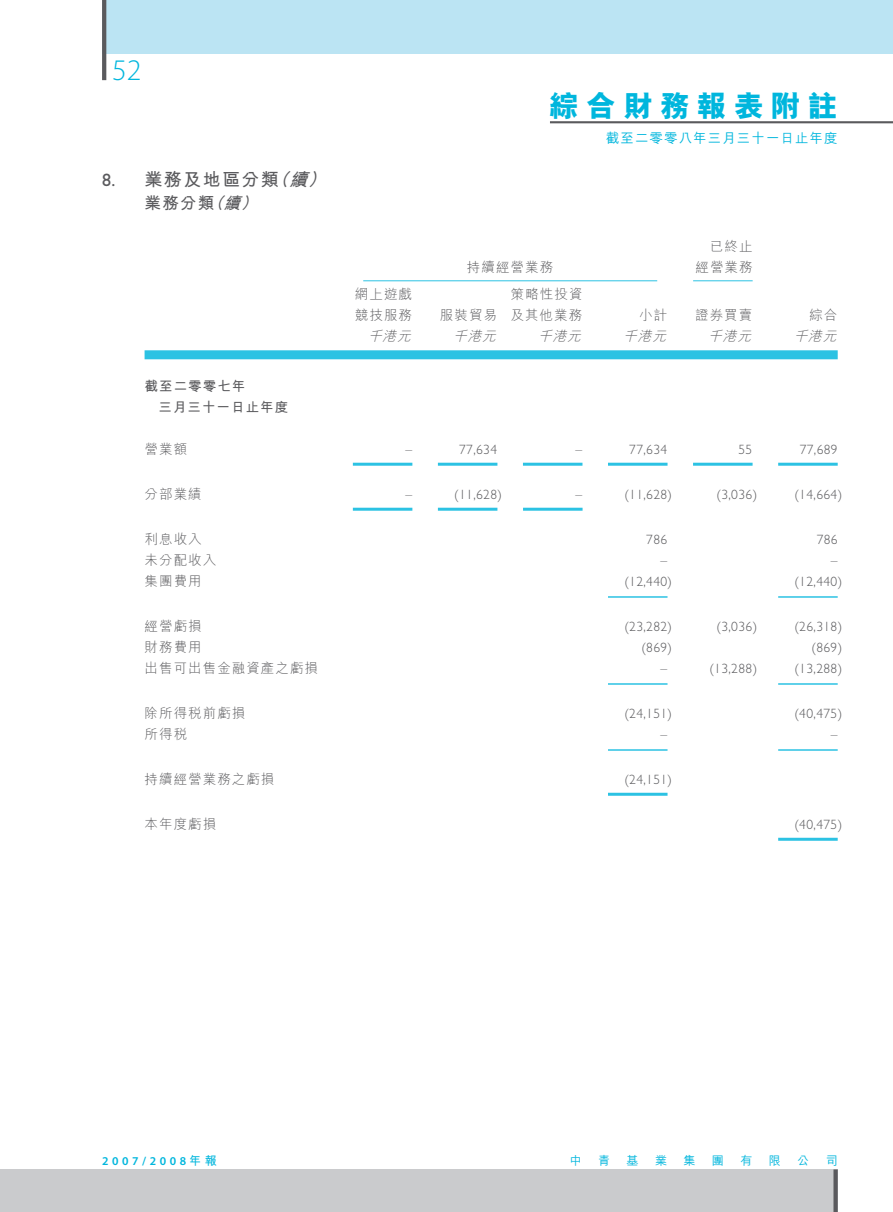
<style>
.page{position:relative;width:893px;height:1212px;background:#fff}
.page>*{position:absolute;margin:0;border:0;box-sizing:border-box;transform-origin:0 0}
.t1{font:30px "M Hei HK Xbold B5 pc H";letter-spacing:.23em;color:#00b6dd}
.t2{font:300 30px "Myriad Pro";color:#00b6dd}
.t3{font:18px "M Hei HK Bold B5 pc H";letter-spacing:.08em;color:#5a5a5d}
.t4{font:16.5px "M Hei HK Bold B5 pc H";color:#5a5a5d}
.t5{font:300 13.5px "Gill Sans Std";letter-spacing:.03em;color:#5a5a5d}
.t6{font:13.5px "M Hei HK Light B5 pc H";letter-spacing:.08em;color:#5a5a5d}
.t7{font:italic 13.5px "M Hei HK Light B5 pc H";color:#5a5a5d}
.t8{font:13.5px "M Hei HK Medium B5 pc H";letter-spacing:.08em;color:#00b6dd}
.t9{font:13.5px/21px "M Hei HK Bold B5 pc H";letter-spacing:.08em;color:#5a5a5d}
.t10{font:600 12px "Myriad Pro";letter-spacing:.3em;color:#00b6dd}
.t11{font:12px "M Hei HK Medium B5 pc H";color:#00b6dd}
.s1{font-family:"Gill Sans Std"}
.s2{font-style:italic}
.s3{font-family:"M Hei HK Bold B5 pc H";font-weight:400}
</style>
<div class="page">
<div style="left:102px;top:0;width:791px;height:54px;background:#bbe4f3"></div>
<div style="left:0;top:1169px;width:838px;height:43px;background:#cacbcd"></div>
<hr style="left:550px;top:121px;width:343px;height:2px;background:#5a5a5d">
<hr style="left:102px;top:0;width:4px;height:80px;background:#5a5a5d">
<div style="left:833px;top:1169px;width:5px;height:43px;background:#5a5a5d"></div>
<hr style="left:363px;top:280px;width:294px;height:1px;background:#2cc2e3">
<hr style="left:693px;top:280px;width:60px;height:1px;background:#2cc2e3">
<div style="left:145px;top:350px;width:693px;height:9px;background:#2cc2e3"></div>
<hr style="left:353px;top:463px;width:59px;height:3px;background:#2cc2e3">
<hr style="left:438px;top:463px;width:59px;height:3px;background:#2cc2e3">
<hr style="left:523px;top:463px;width:59px;height:3px;background:#2cc2e3">
<hr style="left:608px;top:463px;width:59px;height:3px;background:#2cc2e3">
<hr style="left:693px;top:463px;width:60px;height:3px;background:#2cc2e3">
<hr style="left:778px;top:463px;width:60px;height:3px;background:#2cc2e3">
<hr style="left:353px;top:508px;width:59px;height:3px;background:#2cc2e3">
<hr style="left:438px;top:508px;width:59px;height:3px;background:#2cc2e3">
<hr style="left:523px;top:508px;width:60px;height:3px;background:#2cc2e3">
<hr style="left:608px;top:596px;width:59px;height:2px;background:#2cc2e3">
<hr style="left:778px;top:596px;width:60px;height:2px;background:#2cc2e3">
<hr style="left:608px;top:683px;width:59px;height:2px;background:#2cc2e3">
<hr style="left:778px;top:683px;width:60px;height:2px;background:#2cc2e3">
<hr style="left:608px;top:749px;width:59px;height:2px;background:#2cc2e3">
<hr style="left:778px;top:749px;width:60px;height:2px;background:#2cc2e3">
<hr style="left:608px;top:793px;width:59px;height:3px;background:#2cc2e3">
<hr style="left:778px;top:838px;width:60px;height:3px;background:#2cc2e3">
<h1 class="t2" style="left:112px;top:59px;width:31px">52</h1>
<h2 class="t3" style="left:102px;top:173px;width:230px"><span class="s1">8.</span> 業務及地區分類<span class="s2">（續）</span></h2>
<p class="t4" style="left:145px;top:196px;width:119px">業務分類<span class="s2">（續）</span></p>
<h1 class="t1" style="left:549px;top:94px;width:290px">綜合財務報表附註</h1>
<p class="t8" style="left:606px;top:133px;width:233px">截至二零零八年三月三十一日止年度</p>
<p class="t6" style="left:710px;top:241px;width:44px">已終止</p>
<p class="t6" style="left:467px;top:262px;width:88px">持續經營業務</p>
<p class="t6" style="left:695px;top:262px;width:59px">經營業務</p>
<p class="t6" style="left:355px;top:289px;width:59px">網上遊戲</p>
<p class="t6" style="left:511px;top:289px;width:73px">策略性投資</p>
<p class="t6" style="left:355px;top:310px;width:59px">競技服務</p>
<p class="t6" style="left:440px;top:310px;width:144px">服裝貿易 及其他業務</p>
<p class="t6" style="left:639px;top:310px;width:30px">小計</p>
<p class="t6" style="left:695px;top:310px;width:59px">證券買賣</p>
<p class="t6" style="left:810px;top:310px;width:30px">綜合</p>
<p class="t7" style="left:368px;top:331px;width:48px">千港元</p>
<p class="t7" style="left:453px;top:331px;width:48px">千港元</p>
<p class="t7" style="left:538px;top:331px;width:48px">千港元</p>
<p class="t7" style="left:623px;top:331px;width:48px">千港元</p>
<p class="t7" style="left:708px;top:331px;width:48px">千港元</p>
<p class="t7" style="left:794px;top:331px;width:48px">千港元</p>
<p class="t9" style="left:158px;top:377px;width:131px;text-indent:-14px">截至二零零七年<br>三月三十一日止年度</p>
<p class="t6" style="left:145px;top:443px;width:44px">營業額</p>
<p class="t5" style="left:405px;top:444px;width:8px">–</p>
<p class="t5" style="left:459px;top:444px;width:40px">77,634</p>
<p class="t5" style="left:575px;top:444px;width:8px">–</p>
<p class="t5" style="left:629px;top:444px;width:40px">77,634</p>
<p class="t5" style="left:738px;top:444px;width:15px">55</p>
<p class="t5" style="left:800px;top:444px;width:40px">77,689</p>
<p class="t6" style="left:145px;top:488px;width:59px">分部業績</p>
<p class="t5" style="left:405px;top:489px;width:8px">–</p>
<p class="t5" style="left:454px;top:489px;width:49px">(11,628)</p>
<p class="t5" style="left:575px;top:489px;width:8px">–</p>
<p class="t5" style="left:624px;top:489px;width:49px">(11,628)</p>
<p class="t5" style="left:716px;top:489px;width:42px">(3,036)</p>
<p class="t5" style="left:794px;top:489px;width:49px">(14,664)</p>
<p class="t6" style="left:145px;top:533px;width:59px">利息收入</p>
<p class="t5" style="left:646px;top:534px;width:23px">786</p>
<p class="t5" style="left:817px;top:534px;width:23px">786</p>
<p class="t6" style="left:145px;top:554px;width:73px">未分配收入</p>
<p class="t5" style="left:660px;top:555px;width:8px">–</p>
<p class="t5" style="left:831px;top:555px;width:8px">–</p>
<p class="t6" style="left:145px;top:575px;width:59px">集團費用</p>
<p class="t5" style="left:624px;top:576px;width:49px">(12,440)</p>
<p class="t5" style="left:794px;top:576px;width:49px">(12,440)</p>
<p class="t6" style="left:145px;top:620px;width:59px">經營虧損</p>
<p class="t5" style="left:624px;top:621px;width:49px">(23,282)</p>
<p class="t5" style="left:716px;top:621px;width:42px">(3,036)</p>
<p class="t5" style="left:794px;top:621px;width:49px">(26,318)</p>
<p class="t6" style="left:145px;top:641px;width:59px">財務費用</p>
<p class="t5" style="left:641px;top:642px;width:32px">(869)</p>
<p class="t5" style="left:811px;top:642px;width:32px">(869)</p>
<p class="t6" style="left:145px;top:662px;width:175px">出售可出售金融資產之虧損</p>
<p class="t5" style="left:660px;top:663px;width:8px">–</p>
<p class="t5" style="left:709px;top:663px;width:49px">(13,288)</p>
<p class="t5" style="left:794px;top:663px;width:49px">(13,288)</p>
<p class="t6" style="left:145px;top:707px;width:102px">除所得稅前虧損</p>
<p class="t5" style="left:624px;top:708px;width:49px">(24,151)</p>
<p class="t5" style="left:794px;top:708px;width:49px">(40,475)</p>
<p class="t6" style="left:145px;top:728px;width:44px">所得稅</p>
<p class="t5" style="left:660px;top:729px;width:8px">–</p>
<p class="t5" style="left:831px;top:729px;width:8px">–</p>
<p class="t6" style="left:145px;top:773px;width:131px">持續經營業務之虧損</p>
<p class="t5" style="left:624px;top:774px;width:49px">(24,151)</p>
<p class="t6" style="left:145px;top:818px;width:73px">本年度虧損</p>
<p class="t5" style="left:794px;top:819px;width:49px">(40,475)</p>
<p class="t10" style="left:102px;top:1156px;width:116px">2007/2008<span class="s3">年報</span></p>
<p class="t11" style="left:570px;top:1156px;width:13px">中</p>
<p class="t11" style="left:598px;top:1156px;width:13px">青</p>
<p class="t11" style="left:627px;top:1156px;width:13px">基</p>
<p class="t11" style="left:655px;top:1156px;width:13px">業</p>
<p class="t11" style="left:683px;top:1156px;width:13px">集</p>
<p class="t11" style="left:712px;top:1156px;width:13px">團</p>
<p class="t11" style="left:740px;top:1156px;width:13px">有</p>
<p class="t11" style="left:769px;top:1156px;width:13px">限</p>
<p class="t11" style="left:797px;top:1156px;width:13px">公</p>
<p class="t11" style="left:826px;top:1156px;width:13px">司</p>
</div>
